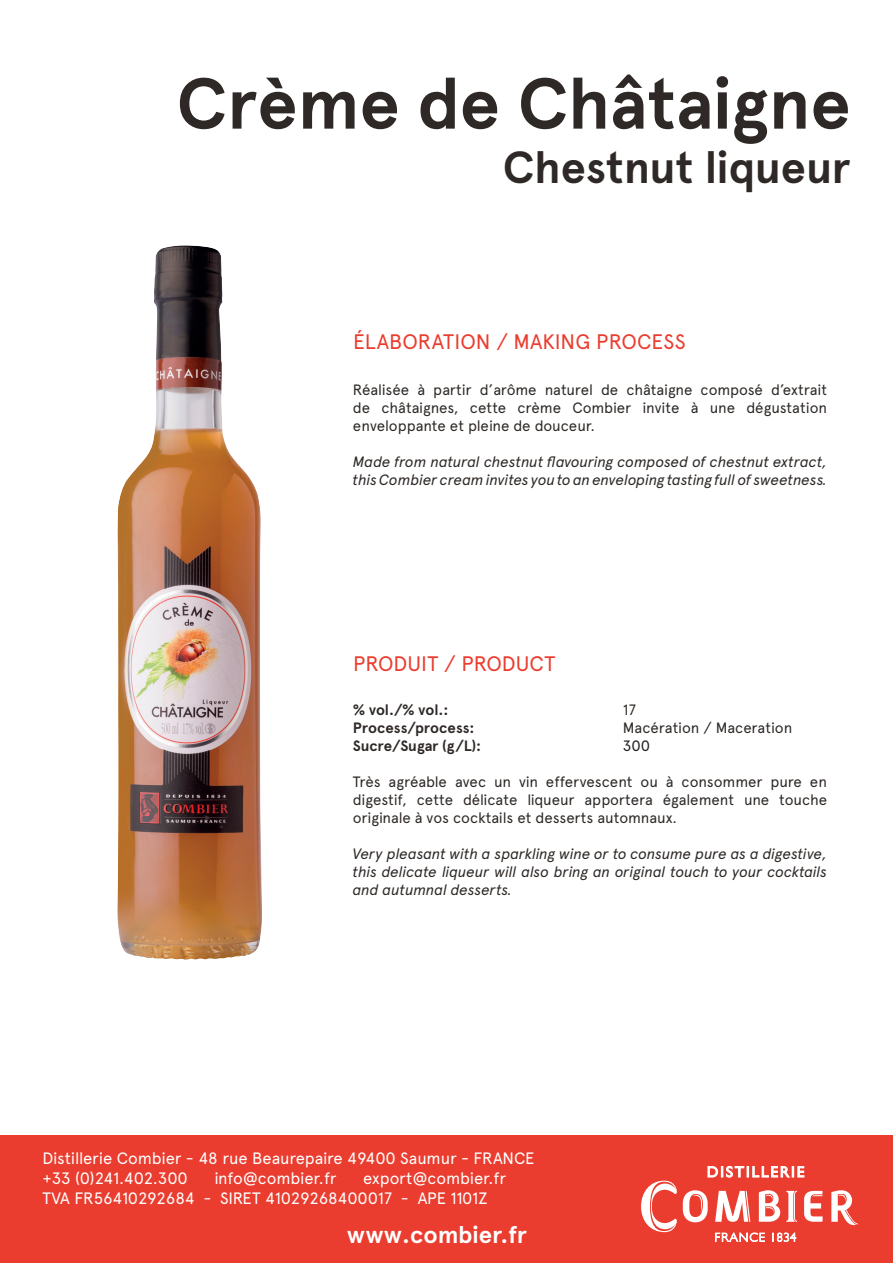
<style>
.page{position:relative;width:893px;height:1263px;background:#fff}
.page>*{position:absolute;margin:0;border:0;box-sizing:border-box;transform-origin:0 0}
.t1{font:700 72px "Apercu";color:#2e2926}
.t2{font:700 45px "Apercu";letter-spacing:-.005em;color:#2e2926}
.t3{font:700 24px "Apercu";letter-spacing:-.005em;color:#fff}
.t4{font:21px "Apercu";letter-spacing:.005em;color:#ea3d2f}
.t5{font:16.5px/19.8px "Apercu";letter-spacing:-.01em;color:#fff}
.t6{font:15px/18px "Apercu";letter-spacing:-.005em;color:#2e2926;text-align:justify}
.t7{font:italic 15px/18px "Apercu";letter-spacing:-.015em;color:#2e2926}
.t8{font:700 15px "Apercu";letter-spacing:-.005em;color:#2e2926}
.t9{font:15px "Apercu";color:#231f20}
</style>
<div class="page">
<img style="left:117px;top:245px;width:145px;height:715px">
<div style="left:0;top:1135px;width:893px;height:128px;background:#ea3d2f"></div>
<svg style="left:786px;top:1191px;width:11px;height:31px"></svg>
<svg style="left:683px;top:1190px;width:25px;height:32px"></svg>
<svg style="left:804px;top:1191px;width:19px;height:31px"></svg>
<svg style="left:715px;top:1191px;width:35px;height:31px"></svg>
<svg style="left:759px;top:1190px;width:21px;height:32px"></svg>
<svg style="left:641px;top:1180px;width:36px;height:52px"></svg>
<svg style="left:831px;top:1190px;width:27px;height:35px"></svg>
<svg style="left:715px;top:1233px;width:50px;height:8px"></svg>
<svg style="left:772px;top:1233px;width:24px;height:8px"></svg>
<svg style="left:708px;top:1166px;width:96px;height:11px"></svg>
<h1 class="t1" style="left:176px;top:60px;width:675px">Crème de Châtaigne</h1>
<h2 class="t2" style="left:503px;top:140px;width:349px">Chestnut liqueur</h2>
<h3 class="t4" style="left:353px;top:329px;width:334px">ÉLABORATION / MAKING PROCESS</h3>
<p class="t6" style="left:353px;top:380px;width:476px">Réalisée à partir d’arôme naturel de châtaigne composé d’extrait de châtaignes, cette crème Combier invite à une dégustation enveloppante et pleine de douceur.</p>
<p class="t7" style="left:353px;top:451px;width:476px">Made from natural chestnut flavouring composed of chestnut extract, this Combier cream invites you to an enveloping tasting full of sweetness.</p>
<h3 class="t4" style="left:353px;top:651px;width:204px">PRODUIT / PRODUCT</h3>
<p class="t8" style="left:353px;top:700px;width:97px">% vol./% vol.:</p>
<p class="t6" style="left:623px;top:700px;width:15px">17</p>
<p class="t8" style="left:353px;top:718px;width:123px">Process/process:</p>
<p class="t6" style="left:623px;top:718px;width:171px">Macération / Maceration</p>
<p class="t8" style="left:353px;top:736px;width:130px">Sucre/Sugar (g/L):</p>
<p class="t9" style="left:623px;top:736px;width:29px">300</p>
<p class="t6" style="left:353px;top:772px;width:476px">Très agréable avec un vin effervescent ou à consommer pure en digestif, cette délicate liqueur apportera également une touche originale à vos cocktails et desserts automnaux.</p>
<p class="t7" style="left:353px;top:843px;width:476px;text-align:justify">Very pleasant with a sparkling wine or to consume pure as a digestive, this delicate liqueur will also bring an original touch to your cocktails and autumnal desserts.</p>
<p class="t5" style="left:43px;top:1148px;width:494px">Distillerie Combier - 48 rue Beaurepaire 49400 Saumur - FRANCE +33 (0)241.402.300</p>
<p class="t5" style="left:43px;top:1168px;width:465px;text-indent:321px">export@combier.fr<br>TVA FR56410292684 - SIRET 41029268400017 - APE 1101Z</p>
<h3 class="t3" style="left:347px;top:1220px;width:181px">www.combier.fr</h3>
<p class="t5" style="left:214px;top:1168px;width:124px">info@combier.fr</p>
</div>
